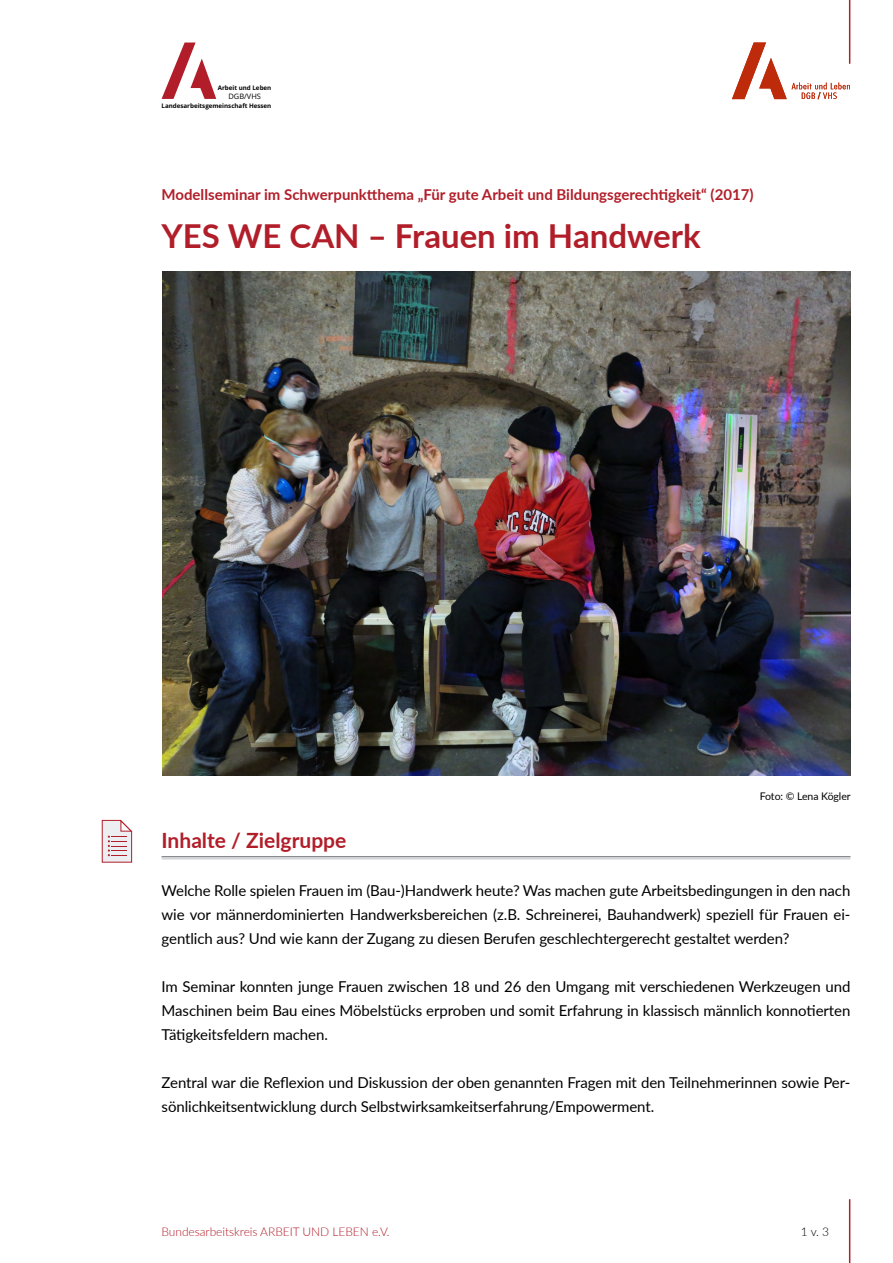
<style>
.page{position:relative;width:893px;height:1263px;background:#fff}
.page>*{position:absolute;margin:0;border:0;box-sizing:border-box;transform-origin:0 0}
.t1{font:700 33px "Lato";color:#b11e29}
.t2{font:700 21px "Lato";color:#b11e29}
.t3{font:15px/24px "Lato";letter-spacing:-.005em;color:#000;text-align:justify}
.t4{font:700 15px "Lato";color:#b11e29}
.t5{font:300 12px "Lato";letter-spacing:-.005em;color:#b11e29}
.t6{font:300 12px "Lato";color:#000}
.t7{font:10.5px "Lato";letter-spacing:-.005em;color:#000}
.t8{font:7.5px "Open Sans";letter-spacing:-.005em;color:#020203}
.t9{font:700 6.3px "Open Sans";letter-spacing:-.005em;color:#020203}
</style>
<div class="page">
<hr style="left:849px;top:1199px;width:1px;height:64px;background:#b11e29">
<hr style="left:849px;top:0;width:1px;height:64px;background:#b11e29">
<hr style="left:162px;top:856px;width:688px;height:3px;background:#d2d6db">
<hr style="left:162px;top:856px;width:688px;height:1px;background:#878787">
<svg style="left:101px;top:819px;width:32px;height:44px"></svg>
<svg style="left:162px;top:43px;width:54px;height:56px"></svg>
<svg style="left:732px;top:43px;width:118px;height:57px"></svg>
<img style="left:163px;top:272px;width:687px;height:504px">
<p class="t9" style="left:218px;top:83px;width:55px">Arbeit und Leben</p>
<p class="t9" style="left:162px;top:101px;width:111px">Landesarbeitsgemeinschaft Hessen</p>
<p class="t8" style="left:229px;top:92px;width:34px">DGB/VHS</p>
<p class="t4" style="left:162px;top:183px;width:593px">Modellseminar im Schwerpunktthema „Für gute Arbeit und Bildungsgerechtigkeit“ (2017)</p>
<h1 class="t1" style="left:162px;top:211px;width:541px">YES WE CAN – Frauen im Handwerk</h1>
<p class="t7" style="left:760px;top:788px;width:92px">Foto: © Lena Kögler</p>
<h2 class="t2" style="left:162px;top:824px;width:186px">Inhalte / Zielgruppe</h2>
<p class="t3" style="left:162px;top:877px;width:690px">Welche Rolle spielen Frauen im (Bau-)Handwerk heute? Was machen gute Arbeitsbedingungen in den nach wie vor männerdominierten Handwerksbereichen (z.B. Schreinerei, Bauhandwerk) speziell für Frauen ei&shy;gentlich aus? Und wie kann der Zugang zu diesen Berufen geschlechtergerecht gestaltet werden?</p>
<p class="t3" style="left:162px;top:973px;width:690px">Im Seminar konnten junge Frauen zwischen 18 und 26 den Umgang mit verschiedenen Werkzeugen und Maschinen beim Bau eines Möbelstücks erproben und somit Erfahrung in klassisch männlich konnotierten Tätigkeitsfeldern machen.</p>
<p class="t3" style="left:162px;top:1069px;width:690px">Zentral war die Reflexion und Diskussion der oben genannten Fragen mit den Teilnehmerinnen sowie Per&shy;sönlichkeitsentwicklung durch Selbstwirksamkeitserfahrung/Empowerment.</p>
<p class="t5" style="left:162px;top:1223px;width:230px">Bundesarbeitskreis ARBEIT UND LEBEN e.V.</p>
<p class="t6" style="left:801px;top:1223px;width:30px">1 v. 3</p>
</div>
